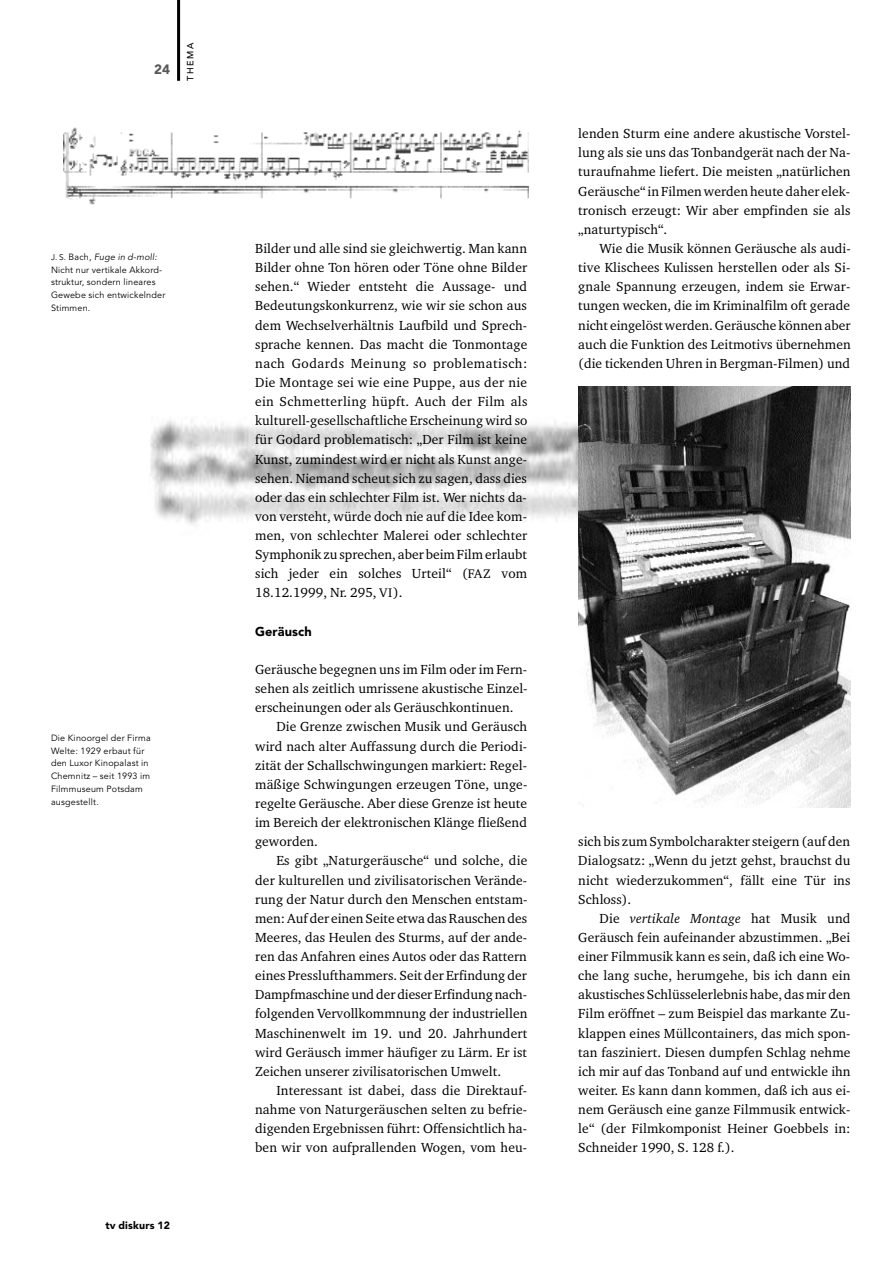
<style>
.page{position:relative;width:893px;height:1263px;background:#fff}
.page>*{position:absolute;margin:0;border:0;box-sizing:border-box;transform-origin:0 0}
.t1{font:13.5px/19.2px "Charter BT";letter-spacing:.005em;color:#000;text-align:justify}
.t2{font:900 13.5px "Avenir";color:#585858}
.t3{font:900 12.75px "Avenir";letter-spacing:.01em;color:#000}
.t4{font:900 10.5px "Avenir";letter-spacing:.02em;color:#000}
.t5{font:9px/12.8px "Avenir";letter-spacing:.02em;color:#000}
.t6{font:500 9px "Avenir";letter-spacing:.165em;color:#000}
.s1{font-size:8.25px}
.s2{font-style:italic}
.s3{font-size:12.75px}
</style>
<div class="page">
<img style="left:150px;top:419px;width:428px;height:106px">
<hr style="left:177px;top:0;width:3px;height:81px;background:#000">
<img style="left:578px;top:387px;width:272px;height:421px">
<img style="left:64px;top:127px;width:465px;height:78px">
<p class="t2" style="left:154px;top:64px;width:17px">24</p>
<p class="t6" style="left:187px;top:81px;width:39px;rotate:-90deg">THEMA</p>
<p class="t5" style="left:51px;top:251px;width:116px"><span class="s1">J. S.</span> Bach, <span class="s2">Fuge in d-moll:<br></span>Nicht nur vertikale Akkord&shy;struktur, sondern lineares<br>Gewebe sich entwickelnder<br>Stimmen.</p>
<p class="t5" style="left:51px;top:732px;width:101px">Die Kinoorgel der Firma<br>Welte: 1929 erbaut für den Luxor Kinopalast in<br>Chemnitz – seit 1993 im<br>Filmmuseum Potsdam ausgestellt.</p>
<p class="t4" style="left:105px;top:1221px;width:66px">tv diskurs 12</p>
<p class="t1" style="left:255px;top:240px;width:274px">Bilder und alle sind sie gleichwertig. Man kann Bilder ohne Ton hören oder Töne ohne Bilder sehen.“ Wieder entsteht die Aussage- und Bedeutungskonkurrenz, wie wir sie schon aus dem Wechselverhältnis Laufbild und Sprech&shy;sprache kennen. Das macht die Tonmontage nach Godards Meinung so problematisch:<br>Die Montage sei wie eine Puppe, aus der nie ein Schmetterling hüpft. Auch der Film als kulturell-gesellschaftliche Erscheinung wird so für Godard problematisch: „Der Film ist keine Kunst, zumindest wird er nicht als Kunst ange&shy;sehen. Niemand scheut sich zu sagen, dass dies oder das ein schlechter Film ist. Wer nichts da&shy;von versteht, würde doch nie auf die Idee kom&shy;men, von schlechter Malerei oder schlechter Symphonik zu sprechen, aber beim Film erlaubt sich jeder ein solches Urteil“ (<span class="s3">FAZ</span> vom 18.12.1999, Nr. 295, <span class="s3">VI</span>).</p>
<p class="t3" style="left:255px;top:626px;width:58px">Geräusch</p>
<p class="t1" style="left:255px;top:661px;width:274px">Geräusche begegnen uns im Film oder im Fern&shy;sehen als zeitlich umrissene akustische Einzel&shy;erscheinungen oder als Geräuschkontinuen.</p>
<p class="t1" style="left:255px;top:718px;width:274px;text-indent:21px">Die Grenze zwischen Musik und Geräusch wird nach alter Auffassung durch die Periodi&shy;zität der Schallschwingungen markiert: Regel&shy;mäßige Schwingungen erzeugen Töne, unge&shy;regelte Geräusche. Aber diese Grenze ist heute im Bereich der elektronischen Klänge fließend geworden.</p>
<p class="t1" style="left:255px;top:852px;width:274px;text-indent:21px">Es gibt „Naturgeräusche“ und solche, die der kulturellen und zivilisatorischen Verände&shy;rung der Natur durch den Menschen entstam&shy;men: Auf der einen Seite etwa das Rauschen des Meeres, das Heulen des Sturms, auf der ande&shy;ren das Anfahren eines Autos oder das Rattern eines Presslufthammers. Seit der Erfindung der Dampfmaschine und der dieser Erfindung nach&shy;folgenden Vervollkommnung der industriellen Maschinenwelt im 19. und 20. Jahrhundert wird Geräusch immer häufiger zu Lärm. Er ist Zeichen unserer zivilisatorischen Umwelt.</p>
<p class="t1" style="left:255px;top:1082px;width:274px;text-indent:21px">Interessant ist dabei, dass die Direktauf&shy;nahme von Naturgeräuschen selten zu befrie&shy;digenden Ergebnissen führt: Offensichtlich ha&shy;ben wir von aufprallenden Wogen, vom heu-</p>
<p class="t1" style="left:578px;top:125px;width:274px">lenden Sturm eine andere akustische Vorstel&shy;lung als sie uns das Tonbandgerät nach der Na&shy;turaufnahme liefert. Die meisten „natürlichen Geräusche“ in Filmen werden heute daher elek&shy;tronisch erzeugt: Wir aber empfinden sie als „naturtypisch“.</p>
<p class="t1" style="left:578px;top:240px;width:274px;text-indent:21px">Wie die Musik können Geräusche als audi&shy;tive Klischees Kulissen herstellen oder als Si&shy;gnale Spannung erzeugen, indem sie Erwar&shy;tungen wecken, die im Kriminalfilm oft gerade nicht eingelöst werden. Geräusche können aber auch die Funktion des Leitmotivs übernehmen (die tickenden Uhren in Bergman-Filmen) und</p>
<p class="t1" style="left:578px;top:833px;width:274px">sich bis zum Symbolcharakter steigern (auf den Dialogsatz: „Wenn du jetzt gehst, brauchst du nicht wiederzukommen“, fällt eine Tür ins Schloss).</p>
<p class="t1" style="left:578px;top:910px;width:274px;text-indent:21px">Die <span class="s2">vertikale Montage</span> hat Musik und Geräusch fein aufeinander abzustimmen. „Bei einer Filmmusik kann es sein, daß ich eine Wo&shy;che lang suche, herumgehe, bis ich dann ein akustisches Schlüsselerlebnis habe, das mir den Film eröffnet – zum Beispiel das markante Zu&shy;klappen eines Müllcontainers, das mich spon&shy;tan fasziniert. Diesen dumpfen Schlag nehme ich mir auf das Tonband auf und entwickle ihn weiter. Es kann dann kommen, daß ich aus ei&shy;nem Geräusch eine ganze Filmmusik entwick&shy;le“ (der Filmkomponist Heiner Goebbels in:<br>Schneider 1990, S. 128 f.).</p>
</div>
